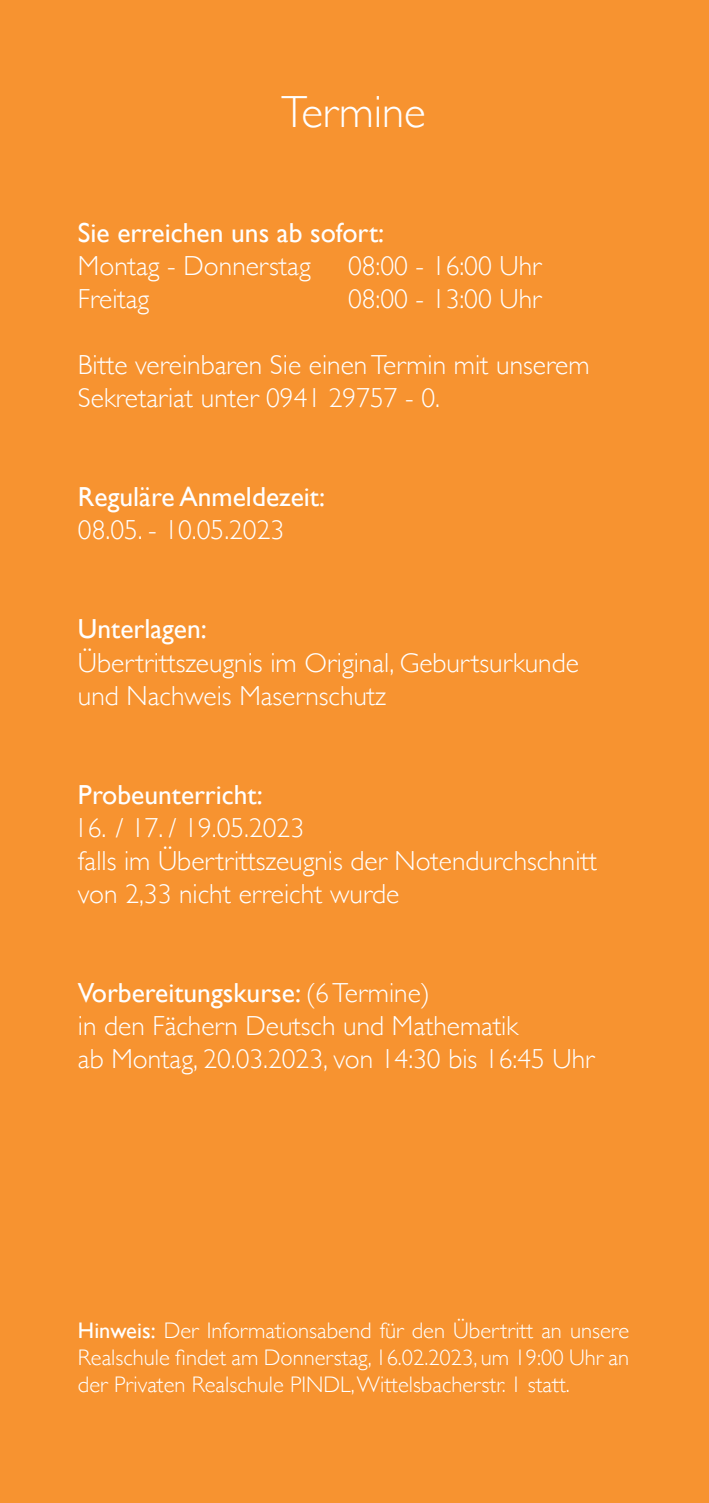
<style>
.page{position:relative;width:709px;height:1503px;background:#fff}
.page>*{position:absolute;margin:0;border:0;box-sizing:border-box;transform-origin:0 0}
.t1{font:300 45px "Gill Sans";color:#fff}
.Blaue_Überschrift{font:300 27.5px/33px "Gill Sans";color:#fff}
.Blaue_Überschrift-2{font:27.5px/33px "Gill Sans";color:#fff}
.t2{font:300 22.5px/27px "Gill Sans";color:#fff;text-align:justify}
.s1{font-weight:300}
.s2{font-weight:400}
</style>
<div class="page">
<div style="left:0;top:0;width:709px;height:1502px;background:#f79330"></div>
<p class="t1" style="left:281px;top:77px;width:146px">Termine</p>
<p class="Blaue_Überschrift-2" style="left:78px;top:216px;width:308px">Sie erreichen uns ab sofort:<br><span class="s1">Montag - Donnerstag</span></p>
<p class="Blaue_Überschrift" style="left:348px;top:248px;width:195px">08:00 - 16:00 Uhr</p>
<p class="Blaue_Überschrift" style="left:78px;top:281px;width:73px">Freitag</p>
<p class="Blaue_Überschrift" style="left:348px;top:281px;width:195px">08:00 - 13:00 Uhr</p>
<p class="Blaue_Überschrift" style="left:78px;top:347px;width:513px">Bitte vereinbaren Sie einen Termin mit unserem<br>Sekretariat unter 0941 29757 - 0.</p>
<p class="Blaue_Überschrift-2" style="left:78px;top:480px;width:248px">Reguläre Anmeldezeit:</p>
<p class="Blaue_Überschrift" style="left:78px;top:512px;width:208px">08.05. - 10.05.2023</p>
<p class="Blaue_Überschrift-2" style="left:78px;top:612px;width:130px">Unterlagen:</p>
<p class="Blaue_Überschrift" style="left:78px;top:644px;width:502px">Übertrittszeugnis im Original, Geburtsurkunde und Nachweis Masernschutz</p>
<p class="Blaue_Überschrift-2" style="left:78px;top:777px;width:186px">Probeunterricht:</p>
<p class="Blaue_Überschrift" style="left:74px;top:809px;width:524px">16. / 17. / 19.05.2023<br>falls im Übertrittszeugnis der Notendurchschnitt von 2,33 nicht erreicht wurde</p>
<p class="Blaue_Überschrift-2" style="left:78px;top:975px;width:353px">Vorbereitungskurse: <span class="s1">(6 Termine)</span></p>
<p class="Blaue_Überschrift" style="left:78px;top:1007px;width:518px">in den Fächern Deutsch und Mathematik<br>ab Montag, 20.03.2023, von 14:30 bis 16:45 Uhr</p>
<p class="t2" style="left:78px;top:1315px;width:552px"><span class="s2">Hinweis:</span> Der Informationsabend für den Übertritt an unsere Realschule findet am Donnerstag, 16.02.2023, um 19:00 Uhr an der Privaten Realschule PINDL, Wittelsbacherstr. 1 statt.</p>
</div>
